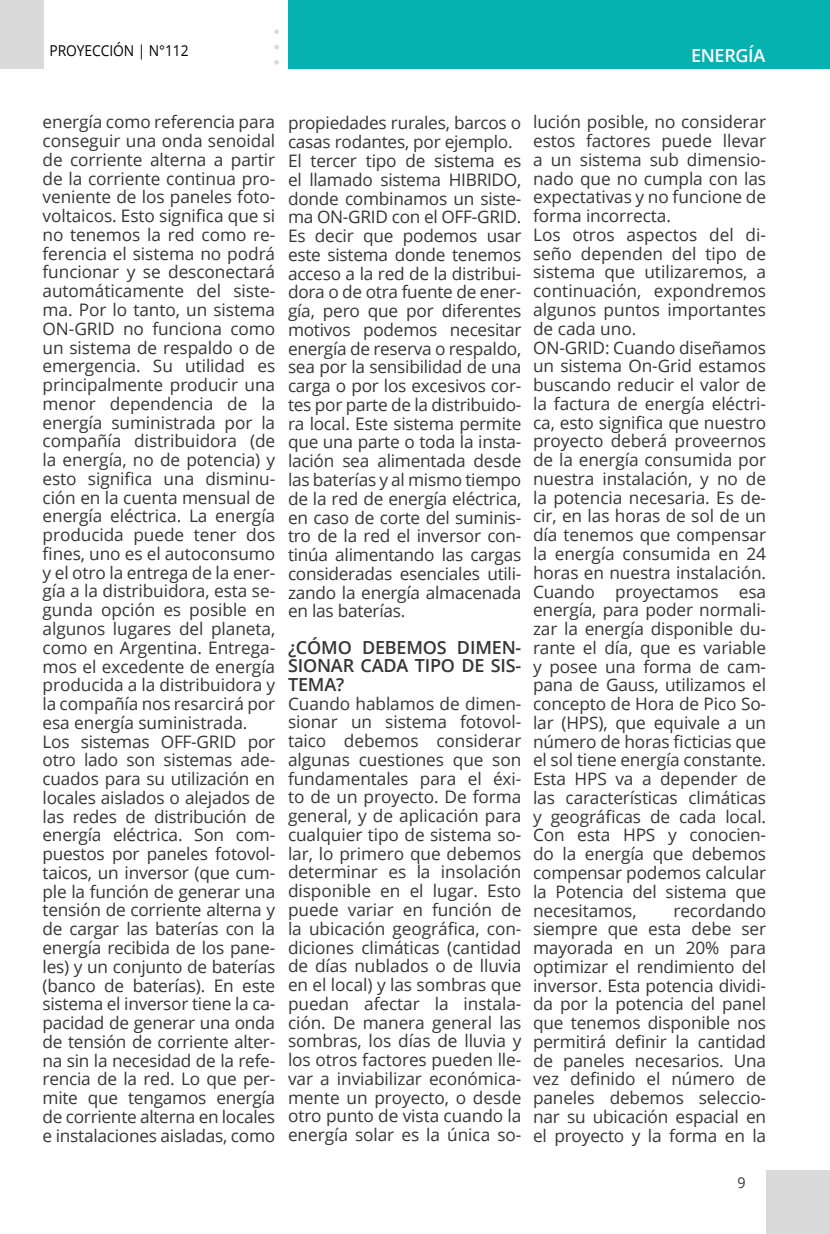
<style>
.page{position:relative;width:830px;height:1234px;background:#fff}
.page>*{position:absolute;margin:0;border:0;box-sizing:border-box;transform-origin:0 0}
.t1{font:600 18px/18.5px "Open Sans";letter-spacing:-.01em;color:#373636;text-align:justify}
.t2{font:600 18px "Open Sans";letter-spacing:-.02em;color:#fff}
.t3{font:17.25px/18.8px "Open Sans";letter-spacing:-.01em;color:#373636}
.t4{font:15px "Open Sans";letter-spacing:-.005em;color:#000;scale:.92 1}
.t5{font:15px "Open Sans";color:#373636;scale:.95 1}
</style>
<div class="page">
<div style="left:766px;top:1169px;width:63px;height:64px;background:#dadada"></div>
<div style="left:288px;top:0;width:541px;height:69px;background:#06b2af"></div>
<svg style="left:274px;top:29px;width:5px;height:5px"></svg>
<svg style="left:274px;top:45px;width:5px;height:4px"></svg>
<svg style="left:274px;top:60px;width:5px;height:5px"></svg>
<div style="left:0;top:0;width:43px;height:69px;background:#dadada"></div>
<p class="t4" style="left:49px;top:41px;width:153px">PROYECCIÓN | N°112</p>
<p class="t2" style="left:690px;top:43px;width:75px">ENERGÍA</p>
<p class="t3" style="left:43px;top:112px;width:234px">energía como referencia para conseguir una onda senoidal de corriente alterna a partir de la corriente continua pro&shy;veniente de los paneles foto&shy;voltaicos. Esto significa que si no tenemos la red como re&shy;ferencia el sistema no podrá funcionar y se desconectará automáticamente del siste&shy;ma. Por lo tanto, un sistema<br>ON-GRID no funciona como un sistema de respaldo o de emergencia. Su utilidad es principalmente producir una menor dependencia de la energía suministrada por la compañía distribuidora (de la energía, no de potencia) y esto significa una disminu&shy;ción en la cuenta mensual de energía eléctrica. La energía producida puede tener dos fines, uno es el autoconsumo y el otro la entrega de la ener&shy;gía a la distribuidora, esta se&shy;gunda opción es posible en algunos lugares del planeta, como en Argentina. Entrega&shy;mos el excedente de energía producida a la distribuidora y la compañía nos resarcirá por esa energía suministrada.<br>Los sistemas OFF-GRID por otro lado son sistemas ade&shy;cuados para su utilización en locales aislados o alejados de las redes de distribución de energía eléctrica. Son com&shy;puestos por paneles fotovol&shy;taicos, un inversor (que cum&shy;ple la función de generar una tensión de corriente alterna y de cargar las baterías con la energía recibida de los pane&shy;les) y un conjunto de baterías (banco de baterías). En este sistema el inversor tiene la ca&shy;pacidad de generar una onda de tensión de corriente alter&shy;na sin la necesidad de la refe&shy;rencia de la red. Lo que per&shy;mite que tengamos energía de corriente alterna en locales e instalaciones aisladas, como</p>
<p class="t3" style="left:288px;top:113px;width:235px">propiedades rurales, barcos o casas rodantes, por ejemplo.<br>El tercer tipo de sistema es el llamado sistema HIBRIDO, donde combinamos un siste&shy;ma ON-GRID con el OFF-GRID.<br>Es decir que podemos usar este sistema donde tenemos acceso a la red de la distribui&shy;dora o de otra fuente de ener&shy;gía, pero que por diferentes motivos podemos necesitar energía de reserva o respaldo, sea por la sensibilidad de una carga o por los excesivos cor&shy;tes por parte de la distribuido&shy;ra local. Este sistema permite que una parte o toda la insta&shy;lación sea alimentada desde las baterías y al mismo tiempo de la red de energía eléctrica, en caso de corte del suminis&shy;tro de la red el inversor con&shy;tinúa alimentando las cargas consideradas esenciales utili&shy;zando la energía almacenada en las baterías.</p>
<p class="t1" style="left:288px;top:637px;width:235px">¿CÓMO DEBEMOS DIMEN-SIONAR CADA TIPO DE SIS-TEMA?</p>
<p class="t3" style="left:288px;top:693px;width:235px;text-align:justify">Cuando hablamos de dimen&shy;sionar un sistema fotovol&shy;taico debemos considerar algunas cuestiones que son fundamentales para el éxi&shy;to de un proyecto. De forma general, y de aplicación para cualquier tipo de sistema so&shy;lar, lo primero que debemos determinar es la insolación disponible en el lugar. Esto puede variar en función de la ubicación geográfica, con&shy;diciones climáticas (cantidad de días nublados o de lluvia en el local) y las sombras que puedan afectar la instala&shy;ción. De manera general las sombras, los días de lluvia y los otros factores pueden lle&shy;var a inviabilizar económica&shy;mente un proyecto, o desde otro punto de vista cuando la energía solar es la única so-</p>
<p class="t3" style="left:533px;top:112px;width:234px">lución posible, no considerar estos factores puede llevar a un sistema sub dimensio&shy;nado que no cumpla con las expectativas y no funcione de forma incorrecta.<br>Los otros aspectos del di&shy;seño dependen del tipo de sistema que utilizaremos, a continuación, expondremos algunos puntos importantes de cada uno.<br>ON-GRID: Cuando diseñamos un sistema On-Grid estamos buscando reducir el valor de la factura de energía eléctri&shy;ca, esto significa que nuestro proyecto deberá proveernos de la energía consumida por nuestra instalación, y no de la potencia necesaria. Es de&shy;cir, en las horas de sol de un día tenemos que compensar la energía consumida en 24 horas en nuestra instalación.<br>Cuando proyectamos esa energía, para poder normali&shy;zar la energía disponible du&shy;rante el día, que es variable y posee una forma de cam&shy;pana de Gauss, utilizamos el concepto de Hora de Pico So&shy;lar (HPS), que equivale a un número de horas ficticias que el sol tiene energía constante.<br>Esta HPS va a depender de las características climáticas y geográficas de cada local.<br>Con esta HPS y conocien&shy;do la energía que debemos compensar podemos calcular la Potencia del sistema que necesitamos,</p>
<p class="t3" style="left:533px;top:900px;width:234px;text-align:justify;text-indent:140px">recordando siempre que esta debe ser mayorada en un 20% para optimizar el rendimiento del inversor. Esta potencia dividi&shy;da por la potencia del panel que tenemos disponible nos permitirá definir la cantidad de paneles necesarios. Una vez definido el número de paneles debemos seleccio&shy;nar su ubicación espacial en el proyecto y la forma en la</p>
<p class="t5" style="left:737px;top:1172px;width:10px">9</p>
</div>
